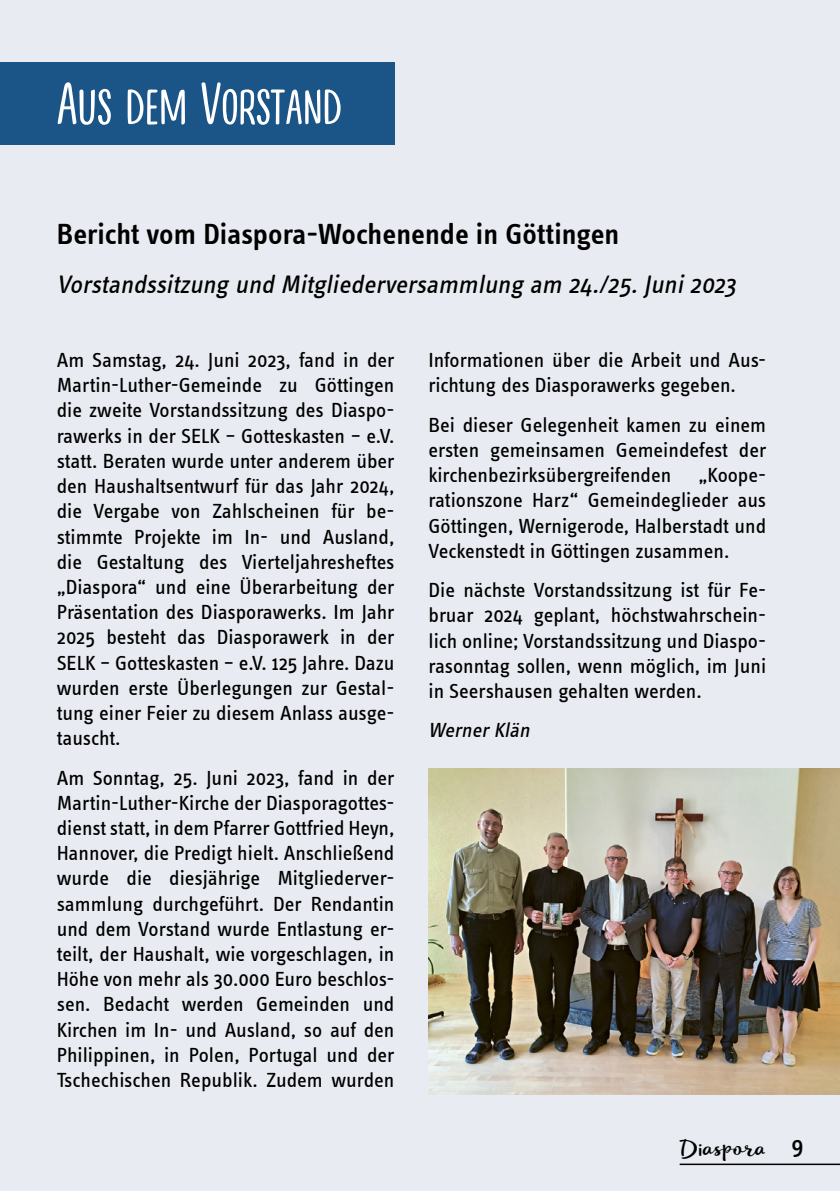
<style>
.page{position:relative;width:840px;height:1191px;background:#fff}
.page>*{position:absolute;margin:0;border:0;box-sizing:border-box;transform-origin:0 0}
.Normal__Web{font:60px "Lifehack Sans";color:#fff}
.Normal__Web-2{font:30px "Info Text Semibold Tf";color:#000}
.Pfarrbrief_-_Text{font:28px "Info Text Book Tf";color:#000}
.Pfarrbrief_-_Text-2{font:italic 26px "Info Text";color:#000}
.t1{font:22px "Lifehack";color:#000}
.Normal__Web-3{font:21px/25.2px "Info Text";color:#000;text-align:justify}
.Normal__Web-4{font:italic 21px "Info Text";color:#000}
</style>
<div class="page">
<div style="left:0;top:0;width:839px;height:1191px;background:#e9ebf2"></div>
<div style="left:0;top:62px;width:394px;height:83px;background:#1b5587"></div>
<img style="left:428px;top:768px;width:411px;height:326px">
<hr style="left:679px;top:1163px;width:160px;height:2px;background:#000">
<p class="Normal__Web" style="left:56px;top:73px;width:287px">Aus dem Vorstand</p>
<p class="Normal__Web-2" style="left:57px;top:217px;width:564px">Bericht vom Diaspora-Wochenende in Göttingen</p>
<p class="Pfarrbrief_-_Text-2" style="left:57px;top:270px;width:685px">Vorstandssitzung und Mitgliederversammlung am 24./25.Juni2023</p>
<p class="Normal__Web-3" style="left:57px;top:347px;width:339px">Am Samstag, 24. Juni 2023, fand in der Martin-Luther-Gemeinde zu Göttingen die zweite Vorstandssitzung des Diaspo&shy;rawerks in der SELK – Gotteskasten – e.V. statt. Beraten wurde unter anderem über den Haushaltsentwurf für das Jahr 2024, die Vergabe von Zahlscheinen für be&shy;stimmte Projekte im In- und Ausland, die Gestaltung des Vierteljahresheftes „Diaspora“ und eine Überarbeitung der Präsentation des Diasporawerks. Im Jahr 2025 besteht das Diasporawerk in der SELK – Gotteskasten – e.V. 125 Jahre. Dazu wurden erste Überlegungen zur Gestal&shy;tung einer Feier zu diesem Anlass ausge&shy;tauscht.</p>
<p class="Normal__Web-3" style="left:57px;top:765px;width:339px">Am Sonntag, 25. Juni 2023, fand in der Martin-Luther-Kirche der Diasporagottes&shy;dienst statt, in dem Pfarrer Gottfried Heyn, Hannover, die Predigt hielt. Anschließend wurde die diesjährige Mitgliederver&shy;sammlung durchgeführt. Der Rendantin und dem Vorstand wurde Entlastung er&shy;teilt, der Haushalt, wie vorgeschlagen, in Höhe von mehr als 30.000 Euro beschlos&shy;sen. Bedacht werden Gemeinden und Kirchen im In- und Ausland, so auf den Philippinen, in Polen, Portugal und der Tschechischen Republik. Zudem wurden</p>
<p class="Normal__Web-3" style="left:428px;top:347px;width:339px">Informationen über die Arbeit und Aus&shy;richtung des Diasporawerks gegeben.</p>
<p class="Normal__Web-3" style="left:428px;top:412px;width:339px">Bei dieser Gelegenheit kamen zu einem ersten gemeinsamen Gemeindefest der kirchenbezirksübergreifenden</p>
<p class="Normal__Web-3" style="left:428px;top:462px;width:339px;text-indent:270px">„Koope&shy;rationszone Harz“ Gemeindeglieder aus Göttingen, Wernigerode, Halberstadt und Veckenstedt in Göttingen zusammen.</p>
<p class="Normal__Web-3" style="left:428px;top:577px;width:339px">Die nächste Vorstandssitzung ist für Fe&shy;bruar 2024 geplant, höchstwahrschein&shy;lich online; Vorstandssitzung und Diaspo&shy;rasonntag sollen, wenn möglich, im Juni in Seershausen gehalten werden.</p>
<p class="Normal__Web-4" style="left:428px;top:719px;width:107px">WernerKlän</p>
<p class="t1" style="left:679px;top:1132px;width:87px">Diaspora</p>
<p class="Pfarrbrief_-_Text" style="left:790px;top:1132px;width:14px">9</p>
</div>
